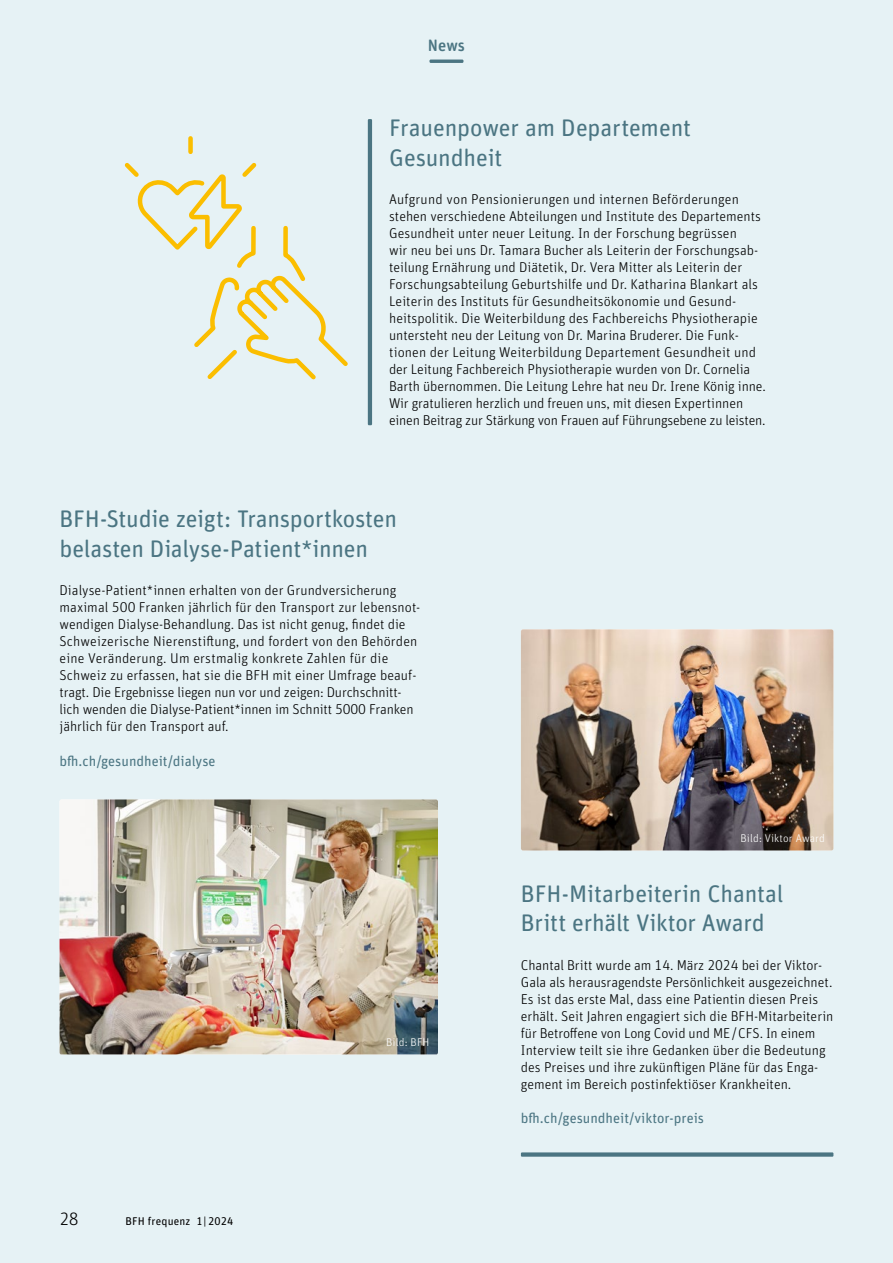
<style>
.page{position:relative;width:893px;height:1263px;background:#e6f2f5}
.page>*{position:absolute;margin:0;border:0;box-sizing:border-box;transform-origin:0 0}
.t1{font:24px/29.7px "Unit Rounded Pro";letter-spacing:-.01em;color:#4b7582}
.t2{font:300 18px "Unit Rounded Pro";color:#000}
.t3{font:500 16.5px "Unit Rounded Pro";color:#4b7582}
.t4{font:300 14.25px/17px "Unit Rounded Pro";color:#000}
.t5{font:14.25px "Unit Rounded Pro";color:#4b7582}
.t6{font:300 11.25px "Unit Rounded Pro";letter-spacing:.015em;color:#fff}
.t7{font:11.25px "Unit Rounded Pro";letter-spacing:.015em;color:#000}
</style>
<div class="page">
<hr style="left:429px;top:60px;width:34px;height:3px;background:#4b7582">
<img style="left:60px;top:799px;width:378px;height:255px">
<img style="left:521px;top:629px;width:312px;height:221px">
<div style="left:521px;top:1152px;width:312px;height:5px;background:#4b7582"></div>
<hr style="left:368px;top:119px;width:4px;height:306px;background:#4b7582">
<svg style="left:124px;top:136px;width:224px;height:244px"></svg>
<p class="t3" style="left:428px;top:34px;width:39px">News</p>
<h1 class="t1" style="left:389px;top:112px;width:304px">Frauenpower am Departement<br>Gesundheit</h1>
<p class="t4" style="left:389px;top:190px;width:378px">Aufgrund von Pensionierungen und internen Beförderungen stehen verschiedene Abteilungen und Institute des Departements Gesundheit unter neuer Leitung. In der Forschung begrüssen<br>wir neu bei uns Dr. Tamara Bucher als Leiterin der Forschungsab&shy;teilung Ernährung und Diätetik, Dr. Vera Mitter als Leiterin der Forschungsabteilung Geburtshilfe und Dr. Katharina Blankart als Leiterin des Instituts für Gesundheitsökonomie und Gesund&shy;heitspolitik. Die Weiterbildung des Fachbereichs Physiotherapie untersteht neu der Leitung von Dr. Marina Bruderer. Die Funk&shy;tionen der Leitung Weiterbildung Departement Gesundheit und der Leitung Fachbereich Physiotherapie wurden von Dr. Cornelia Barth übernommen. Die Leitung Lehre hat neu Dr. Irene König inne.<br>Wir gratulieren herzlich und freuen uns, mit diesen Expertinnen einen Beitrag zur Stärkung von Frauen auf Führungsebene zu leisten.</p>
<h1 class="t1" style="left:60px;top:503px;width:339px">BFH-Studie zeigt: Transportkosten belasten Dialyse-Patient*innen</h1>
<p class="t4" style="left:60px;top:582px;width:362px">Dialyse-Patient*innen erhalten von der Grundversicherung maximal 500 Franken jährlich für den Transport zur lebensnot&shy;wendigen Dialyse-Behandlung. Das ist nicht genug, findet die Schweizerische Nierenstiftung, und fordert von den Behörden eine Veränderung. Um erstmalig konkrete Zahlen für die Schweiz zu erfassen, hat sie die BFH mit einer Umfrage beauf&shy;tragt. Die Ergebnisse liegen nun vor und zeigen: Durchschnitt&shy;lich wenden die Dialyse-Patient*innen im Schnitt 5000 Franken jährlich für den Transport auf.</p>
<p class="t5" style="left:60px;top:751px;width:158px">bfh.ch/gesundheit/dialyse</p>
<p class="t2" style="left:60px;top:1207px;width:21px">28</p>
<p class="t7" style="left:125px;top:1213px;width:109px">BFH frequenz 1| 2024</p>
<p class="t6" style="left:386px;top:1035px;width:45px">Bild: BFH</p>
<p class="t6" style="left:741px;top:831px;width:86px">Bild: Viktor Award</p>
<h1 class="t1" style="left:521px;top:877px;width:264px">BFH-Mitarbeiterin Chantal<br>Britt erhält Viktor Award</h1>
<p class="t4" style="left:521px;top:956px;width:314px">Chantal Britt wurde am 14. März 2024 bei der Viktor-Gala als herausragendste Persönlichkeit ausgezeichnet.<br>Es ist das erste Mal, dass eine Patientin diesen Preis erhält. Seit Jahren engagiert sich die BFH-Mitarbeiterin für Betroffene von Long Covid und ME/CFS. In einem Interview teilt sie ihre Gedanken über die Bedeutung des Preises und ihre zukünftigen Pläne für das Enga&shy;gement im Bereich postinfektiöser Krankheiten.</p>
<p class="t5" style="left:521px;top:1108px;width:185px">bfh.ch/gesundheit/viktor-preis</p>
</div>
